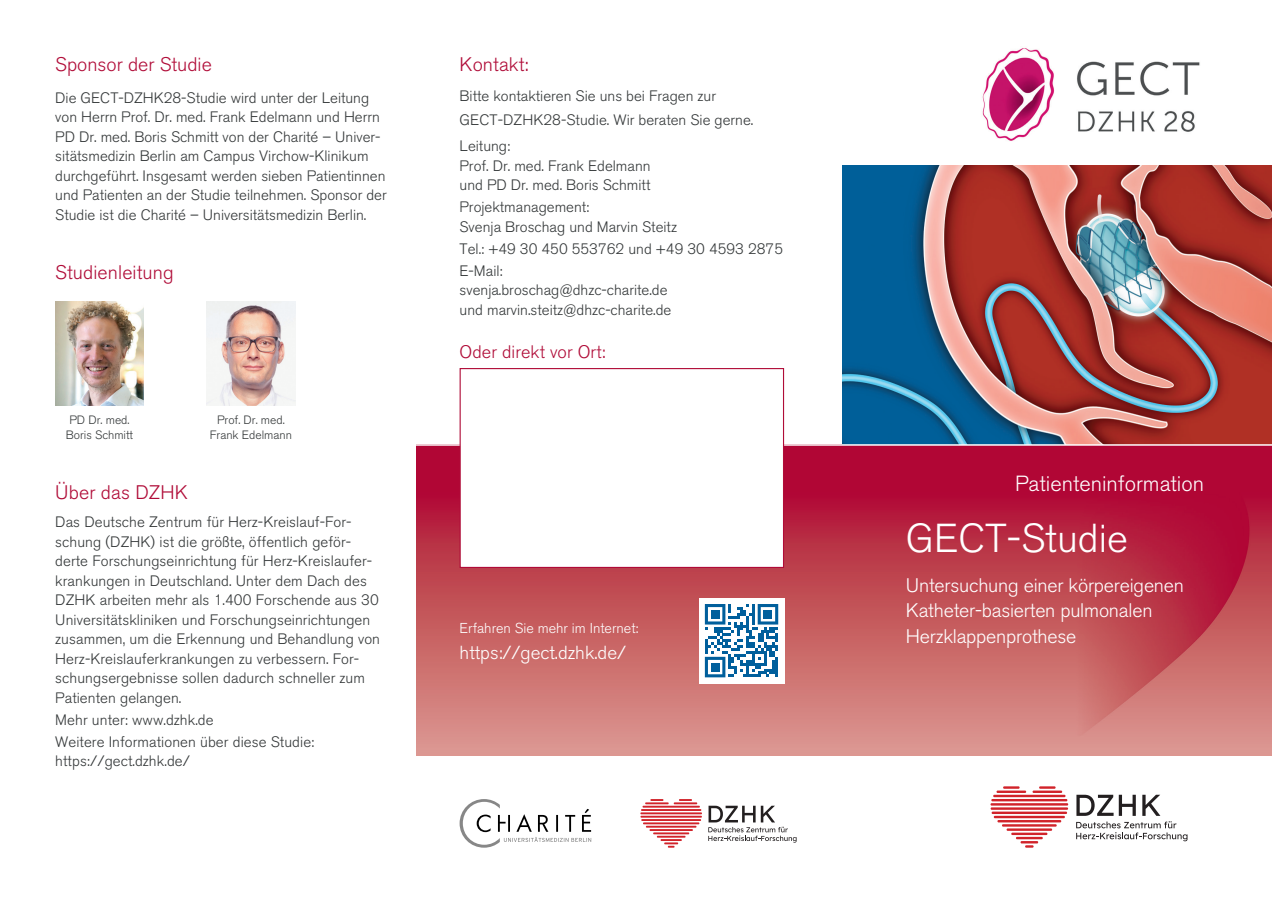
<style>
.page{position:relative;width:1272px;height:902px;background:#fff}
.page>*{position:absolute;margin:0;border:0;box-sizing:border-box;transform-origin:0 0}
.t1{font:300 40.05px "Akzidenz Grotesk BE";color:#fff}
.t2{font:300 21.75px "Akzidenz Grotesk BE";color:#fff}
.t3{font:300 19.5px/25.5px "Akzidenz Grotesk BE";letter-spacing:-.01em;color:#fff}
.t4{font:300 19.5px "Akzidenz Grotesk BE";letter-spacing:.005em;color:#b00c38}
.t5{font:300 19.5px "Akzidenz Grotesk BE";color:#b10d39}
.t6{font:300 18.75px "Akzidenz Grotesk BE";color:#fff}
.t7{font:300 18px "Akzidenz Grotesk BE";letter-spacing:.005em;color:#b00c38}
.t8{font:300 15px/19.5px "Akzidenz Grotesk BE";color:#333738}
.t9{font:300 14.25px "Akzidenz Grotesk BE";color:#fff}
.t10{font:300 12px/14.4px "Akzidenz Grotesk BE";color:#333738;text-align:center}
</style>
<div class="page">
<img style="left:417px;top:445px;width:854px;height:310px">
<img style="left:55px;top:301px;width:89px;height:105px">
<img style="left:207px;top:301px;width:88px;height:105px">
<img style="left:982px;top:48px;width:218px;height:93px">
<img style="left:842px;top:166px;width:429px;height:278px">
<div style="left:699px;top:598px;width:85px;height:85px;background:#fff"></div>
<svg style="left:705px;top:604px;width:73px;height:73px"></svg>
<div style="left:710px;top:609px;width:9px;height:9px;background:#005f9c"></div>
<div style="left:763px;top:609px;width:9px;height:9px;background:#005f9c"></div>
<div style="left:710px;top:662px;width:9px;height:9px;background:#005f9c"></div>
<svg style="left:1076px;top:794px;width:59px;height:21px"></svg>
<svg style="left:1142px;top:794px;width:18px;height:21px"></svg>
<svg style="left:1076px;top:821px;width:111px;height:20px"></svg>
<svg style="left:990px;top:807px;width:78px;height:40px"></svg>
<svg style="left:991px;top:786px;width:76px;height:15px"></svg>
<hr style="left:990px;top:803px;width:78px;height:2px;background:#d1232a;border-radius:2px">
<svg style="left:459px;top:799px;width:132px;height:48px"></svg>
<svg style="left:708px;top:805px;width:88px;height:37px"></svg>
<svg style="left:640px;top:799px;width:62px;height:48px"></svg>
<hr style="left:640px;top:812px;width:62px;height:2px;background:#d1232a">
<div style="left:459px;top:368px;width:325px;height:200px;background:#fff;border:1px solid #b00c38"></div>
<h3 class="t5" style="left:55px;top:53px;width:158px">Sponsor der Studie</h3>
<p class="t8" style="left:55px;top:88px;width:333px">Die GECT-DZHK28-Studie wird unter der Leitung von Herrn Prof. Dr. med. Frank Edelmann und Herrn PD Dr. med. Boris Schmitt von der Charité – Univer&shy;sitätsmedizin Berlin am Campus Virchow-Klinikum durchgeführt. Insgesamt werden sieben Patientinnen und Patienten an der Studie teilnehmen. Sponsor der Studie ist die Charité – Universitätsmedizin Berlin.</p>
<h3 class="t4" style="left:55px;top:262px;width:120px">Studienleitung</h3>
<p class="t10" style="left:66px;top:413px;width:69px">PD Dr. med.<br>Boris Schmitt</p>
<p class="t10" style="left:210px;top:413px;width:84px">Prof. Dr. med.<br>Frank Edelmann</p>
<h3 class="t4" style="left:55px;top:481px;width:134px">Über das DZHK</h3>
<p class="t8" style="left:55px;top:512px;width:326px">Das Deutsche Zentrum für Herz-Kreislauf-For&shy;schung (DZHK) ist die größte, öffentlich geför&shy;derte Forschungseinrichtung für Herz-Kreislaufer&shy;krankungen in Deutschland. Unter dem Dach des DZHK arbeiten mehr als 1.400 Forschende aus 30<br>Universitätskliniken und Forschungseinrichtungen zusammen, um die Erkennung und Behandlung von Herz-Kreislauferkrankungen zu verbessern. For&shy;schungsergebnisse sollen dadurch schneller zum Patienten gelangen.</p>
<p class="t8" style="left:55px;top:708px;width:260px;line-height:22px">Mehr unter: www.dzhk.de<br>Weitere Informationen über diese Studie:</p>
<p class="t8" style="left:55px;top:751px;width:136px">https://gect.dzhk.de/</p>
<h3 class="t4" style="left:459px;top:53px;width:70px">Kontakt:</h3>
<p class="t8" style="left:459px;top:84px;width:295px;line-height:23.7px">Bitte kontaktieren Sie uns bei Fragen zur<br>GECT-DZHK28-Studie. Wir beraten Sie gerne.</p>
<p class="t8" style="left:459px;top:136px;width:193px">Leitung:<br>Prof. Dr. med. Frank Edelmann und PD Dr. med. Boris Schmitt</p>
<p class="t8" style="left:459px;top:197px;width:219px">Projektmanagement:<br>Svenja Broschag und Marvin Steitz</p>
<p class="t8" style="left:459px;top:238px;width:325px;line-height:22px">Tel.: +49 30 450 553762 und +49 30 4593 2875<br>E-Mail:</p>
<p class="t8" style="left:459px;top:281px;width:213px">svenja.broschag@dhzc-charite.de und marvin.steitz@dhzc-charite.de</p>
<p class="t7" style="left:459px;top:341px;width:147px">Oder direkt vor Ort:</p>
<p class="t9" style="left:459px;top:619px;width:180px">Erfahren Sie mehr im Internet:</p>
<p class="t6" style="left:459px;top:642px;width:168px">https://gect.dzhk.de/</p>
<h2 class="t2" style="left:1015px;top:471px;width:191px">Patienteninformation</h2>
<h1 class="t1" style="left:905px;top:516px;width:223px">GECT-Studie</h1>
<h3 class="t3" style="left:905px;top:572px;width:280px">Untersuchung einer körpereigenen<br>Katheter-basierten pulmonalen<br>Herzklappenprothese</h3>
</div>
